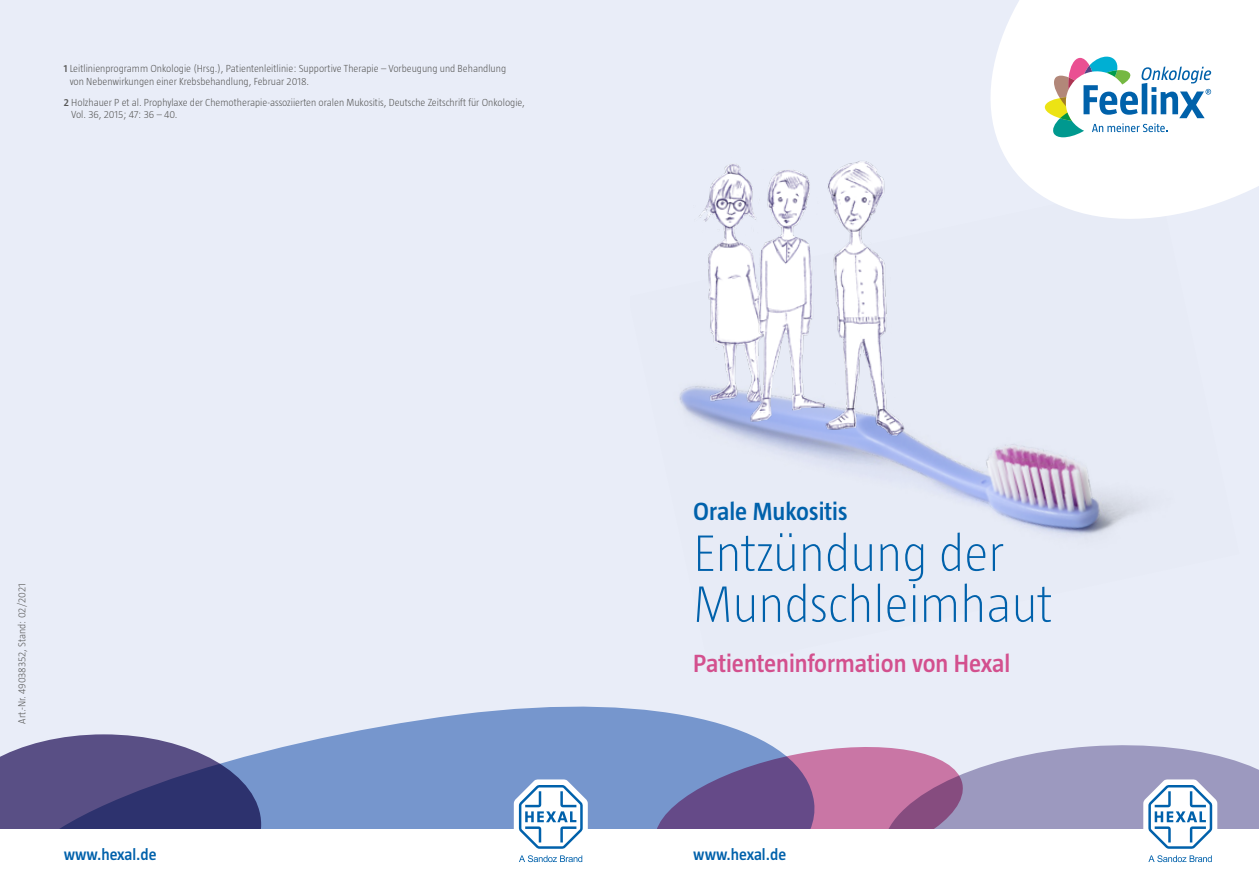
<style>
.page{position:relative;width:1259px;height:893px;background:#fff}
.page>*{position:absolute;margin:0;border:0;box-sizing:border-box;transform-origin:0 0}
.t1{font:200 52.5px/51px "Taz Hexal";color:#0061ab}
.t2{font:600 25.5px "Taz Hexal";color:#d3508e}
.t3{font:600 25.5px "Taz Hexal";color:#0061ab}
.t4{font:600 16.5px "Taz Hexal";color:#0061ab}
.t5{font:300 10.5px/12.6px "Taz Hexal";color:#575756}
.s1{font-weight:600}
</style>
<div class="page">
<div style="left:617px;top:0;width:642px;height:893px;background:#e9edf8"></div>
<img style="left:679px;top:386px;width:466px;height:151px">
<svg style="left:629px;top:708px;width:128px;height:121px"></svg>
<svg style="left:991px;top:0;width:268px;height:219px;background:#fcfcfe"></svg>
<svg style="left:968px;top:745px;width:291px;height:84px;background:#a5a2c5"></svg>
<svg style="left:649px;top:738px;width:319px;height:91px;background:#9a7bac"></svg>
<svg style="left:1044px;top:57px;width:167px;height:80px;background:#c0d6dd"></svg>
<div style="left:629px;top:829px;width:630px;height:64px;background:#fff"></div>
<svg style="left:1143px;top:779px;width:74px;height:83px"></svg>
<img style="left:693px;top:164px;width:43px;height:242px">
<img style="left:736px;top:164px;width:139px;height:342px">
<img style="left:792px;top:161px;width:152px;height:297px">
<div style="left:0;top:0;width:629px;height:893px;background:#e9edf8"></div>
<svg style="left:261px;top:706px;width:368px;height:123px;background:#85a1d2"></svg>
<svg style="left:0;top:734px;width:261px;height:95px;background:#5c5a8d"></svg>
<div style="left:0;top:829px;width:629px;height:64px;background:#fff"></div>
<svg style="left:514px;top:779px;width:74px;height:83px"></svg>
<p class="t5" style="left:70px;top:62px;width:438px;text-indent:-6px"><span class="s1">1</span> Leitlinienprogramm Onkologie (Hrsg.), Patientenleitlinie: Supportive Therapie – Vorbeugung und Behandlung von Nebenwirkungen einer Krebsbehandlung, Februar 2018.</p>
<p class="t5" style="left:71px;top:96px;width:455px;text-indent:-7px"><span class="s1">2</span> Holzhauer P et al. Prophylaxe der Chemotherapie-assoziierten oralen Mukositis, Deutsche Zeitschrift für Onkologie,<br>Vol. 36, 2015; 47: 36 – 40.</p>
<p class="t5" style="left:15px;top:724px;width:142px;rotate:-90deg">Art.-Nr. 49038352, Stand: 02/2021</p>
<h3 class="t4" style="left:64px;top:846px;width:94px">www.hexal.de</h3>
<h2 class="t3" style="left:693px;top:497px;width:156px">Orale Mukositis</h2>
<h1 class="t1" style="left:693px;top:527px;width:361px">Entzündung der<br>Mundschleimhaut</h1>
<h2 class="t2" style="left:693px;top:649px;width:318px">Patienteninformation von Hexal</h2>
<h3 class="t4" style="left:693px;top:846px;width:94px">www.hexal.de</h3>
</div>
